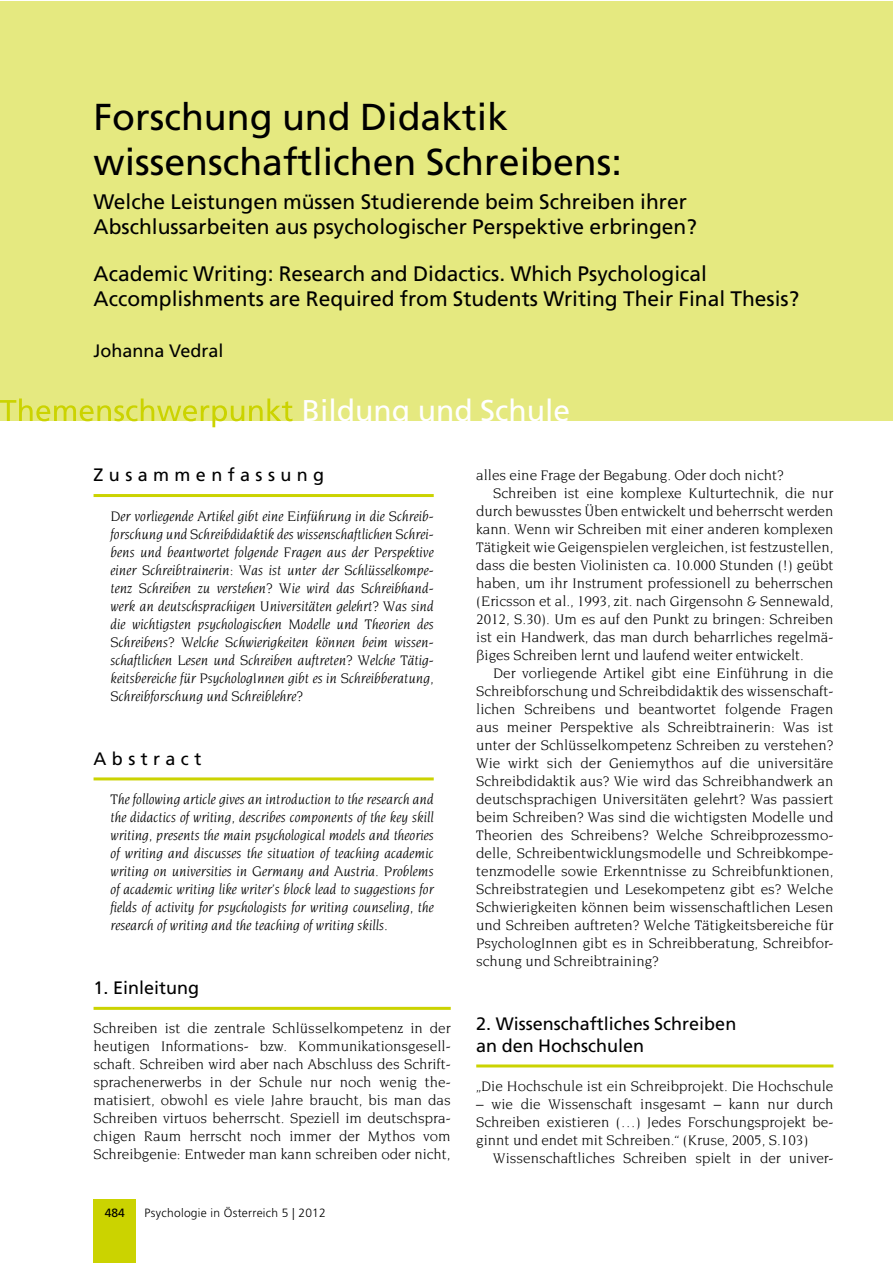
<style>
.page{position:relative;width:893px;height:1263px;background:#fff}
.page>*{position:absolute;margin:0;border:0;box-sizing:border-box;transform-origin:0 0}
.t1{font:37.5px/45px "Frutiger";color:#000}
.t2{font:30px "Frutiger";color:#fff}
.t3{font:21px/25.2px "Frutiger";color:#000}
.t4{font:18px/21.6px "Frutiger";color:#000}
.t5{font:18px "Frutiger";letter-spacing:.3em;color:#000}
.t6{font:15px/18px "Novarese";color:#000;text-align:justify}
.t7{font:italic 15px/18px "Novarese";color:#000;text-align:justify}
.t8{font:300 12px "Frutiger";letter-spacing:.025em;color:#000}
.t9{font:12px "Frutiger";color:#000}
</style>
<div class="page">
<div style="left:0;top:1px;width:892px;height:420px;background:#e5e980"></div>
<svg style="left:0;top:398px;width:292px;height:29px"></svg>
<div style="left:94px;top:1199px;width:42px;height:64px;background:#cbd300"></div>
<hr style="left:94px;top:494px;width:340px;height:3px;background:#cbd300">
<hr style="left:94px;top:777px;width:340px;height:3px;background:#cbd300">
<hr style="left:94px;top:1007px;width:357px;height:3px;background:#cbd300">
<hr style="left:476px;top:1064px;width:357px;height:3px;background:#cbd300">
<h1 class="t1" style="left:94px;top:95px;width:530px">Forschung und Didaktik wissenschaftlichen Schreibens:</h1>
<h3 class="t3" style="left:94px;top:189px;width:605px">Welche Leistungen müssen Studierende beim Schreiben ihrer<br>Abschlussarbeiten aus psychologischer Perspektive erbringen?</h3>
<h3 class="t3" style="left:94px;top:261px;width:707px">Academic Writing: Research and Didactics. Which Psychological<br>Accomplishments are Required from Students Writing Their Final Thesis?</h3>
<p class="t4" style="left:94px;top:340px;width:131px">Johanna Vedral</p>
<h2 class="t2" style="left:302px;top:393px;width:270px">Bildung und Schule</h2>
<p class="t5" style="left:94px;top:464px;width:232px">Zusammenfassung</p>
<p class="t7" style="left:111px;top:506px;width:325px">Der vorliegende Artikel gibt eine Einführung in die Schreib&shy;forschung und Schreibdidaktik des wissenschaftlichen Schrei&shy;bens und beantwortet folgende Fragen aus der Perspektive einer Schreibtrainerin: Was ist unter der Schlüsselkompe&shy;tenz Schreiben zu verstehen? Wie wird das Schreibhand&shy;werk an deutschsprachigen Universitäten gelehrt? Was sind die wichtigsten psychologischen Modelle und Theorien des Schreibens? Welche Schwierigkeiten können beim wissen&shy;schaftlichen Lesen und Schreiben auftreten? Welche Tätig&shy;keitsbereiche für PsychologInnen gibt es in Schreibberatung, Schreibforschung und Schreiblehre?</p>
<p class="t5" style="left:94px;top:748px;width:109px">Abstract</p>
<p class="t7" style="left:111px;top:790px;width:325px">The following article gives an introduction to the research and the didactics of writing, describes components of the key skill writing, presents the main psychological models and theories of writing and discusses the situation of teaching academic writing on universities in Germany and Austria. Problems of academic writing like writer’s block lead to suggestions for fields of activity for psychologists for writing counseling, the research of writing and the teaching of writing skills.</p>
<p class="t4" style="left:94px;top:977px;width:107px">1. Einleitung</p>
<p class="t6" style="left:94px;top:1019px;width:359px">Schreiben ist die zentrale Schlüsselkompetenz in der heutigen Informations- bzw. Kommunikationsgesell&shy;schaft. Schreiben wird aber nach Abschluss des Schrift&shy;sprachenerwerbs in der Schule nur noch wenig the&shy;matisiert, obwohl es viele Jahre braucht, bis man das Schreiben virtuos beherrscht. Speziell im deutschspra&shy;chigen Raum herrscht noch immer der Mythos vom Schreibgenie: Entweder man kann schreiben oder nicht,</p>
<p class="t9" style="left:105px;top:1205px;width:22px">484</p>
<p class="t8" style="left:145px;top:1206px;width:183px">Psychologie in Österreich 5 | 2012</p>
<p class="t6" style="left:476px;top:466px;width:309px">alles eine Frage der Begabung. Oder doch nicht?</p>
<p class="t6" style="left:493px;top:484px;width:342px">Schreiben ist eine komplexe Kulturtechnik, die nur</p>
<p class="t6" style="left:476px;top:502px;width:359px">durch bewusstes Üben entwickelt und beherrscht werden</p>
<p class="t6" style="left:476px;top:520px;width:359px">kann. Wenn wir Schreiben mit einer anderen komplexen</p>
<p class="t6" style="left:476px;top:538px;width:359px">Tätigkeit wie Geigenspielen vergleichen, ist festzustellen,</p>
<p class="t6" style="left:476px;top:556px;width:359px">dass die besten Violinisten ca. 10.000 Stunden (!) geübt</p>
<p class="t6" style="left:476px;top:574px;width:359px">haben, um ihr Instrument professionell zu beherrschen</p>
<p class="t6" style="left:476px;top:592px;width:359px">(Ericsson et al., 1993, zit. nach Girgensohn &amp; Sennewald,</p>
<p class="t6" style="left:476px;top:610px;width:359px">2012, S.30). Um es auf den Punkt zu bringen: Schreiben</p>
<p class="t6" style="left:476px;top:628px;width:359px">ist ein Handwerk, das man durch beharrliches regelmä-</p>
<p class="t6" style="left:476px;top:646px;width:329px">ßiges Schreiben lernt und laufend weiter entwickelt.</p>
<p class="t6" style="left:493px;top:664px;width:342px">Der vorliegende Artikel gibt eine Einführung in die</p>
<p class="t6" style="left:476px;top:682px;width:359px">Schreibforschung und Schreibdidaktik des wissenschaft-</p>
<p class="t6" style="left:476px;top:700px;width:359px">lichen Schreibens und beantwortet folgende Fragen</p>
<p class="t6" style="left:476px;top:718px;width:359px">aus meiner Perspektive als Schreibtrainerin: Was ist</p>
<p class="t6" style="left:476px;top:736px;width:359px">unter der Schlüsselkompetenz Schreiben zu verstehen?</p>
<p class="t6" style="left:476px;top:754px;width:359px">Wie wirkt sich der Geniemythos auf die universitäre</p>
<p class="t6" style="left:476px;top:772px;width:359px">Schreibdidaktik aus? Wie wird das Schreibhandwerk an</p>
<p class="t6" style="left:476px;top:790px;width:359px">deutschsprachigen Universitäten gelehrt? Was passiert</p>
<p class="t6" style="left:476px;top:808px;width:359px">beim Schreiben? Was sind die wichtigsten Modelle und</p>
<p class="t6" style="left:476px;top:826px;width:359px">Theorien des Schreibens? Welche Schreibprozessmo-</p>
<p class="t6" style="left:476px;top:844px;width:359px">delle, Schreibentwicklungsmodelle und Schreibkompe-</p>
<p class="t6" style="left:476px;top:862px;width:359px">tenzmodelle sowie Erkenntnisse zu Schreibfunktionen,</p>
<p class="t6" style="left:476px;top:880px;width:359px">Schreibstrategien und Lesekompetenz gibt es? Welche</p>
<p class="t6" style="left:476px;top:898px;width:359px">Schwierigkeiten können beim wissenschaftlichen Lesen</p>
<p class="t6" style="left:476px;top:916px;width:359px">und Schreiben auftreten? Welche Tätigkeitsbereiche für</p>
<p class="t6" style="left:476px;top:934px;width:359px">PsychologInnen gibt es in Schreibberatung, Schreibfor-</p>
<p class="t6" style="left:476px;top:952px;width:184px">schung und Schreibtraining?</p>
<p class="t4" style="left:476px;top:1013px;width:262px">2. Wissenschaftliches Schreiben an den Hochschulen</p>
<p class="t6" style="left:476px;top:1077px;width:359px">„Die Hochschule ist ein Schreibprojekt. Die Hochschule</p>
<p class="t6" style="left:476px;top:1095px;width:359px">– wie die Wissenschaft insgesamt – kann nur durch Schreiben existieren (…) Jedes Forschungsprojekt be&shy;ginnt und endet mit Schreiben.“ (Kruse, 2005, S.103)</p>
<p class="t6" style="left:493px;top:1149px;width:342px">Wissenschaftliches Schreiben spielt in der univer-</p>
</div>
